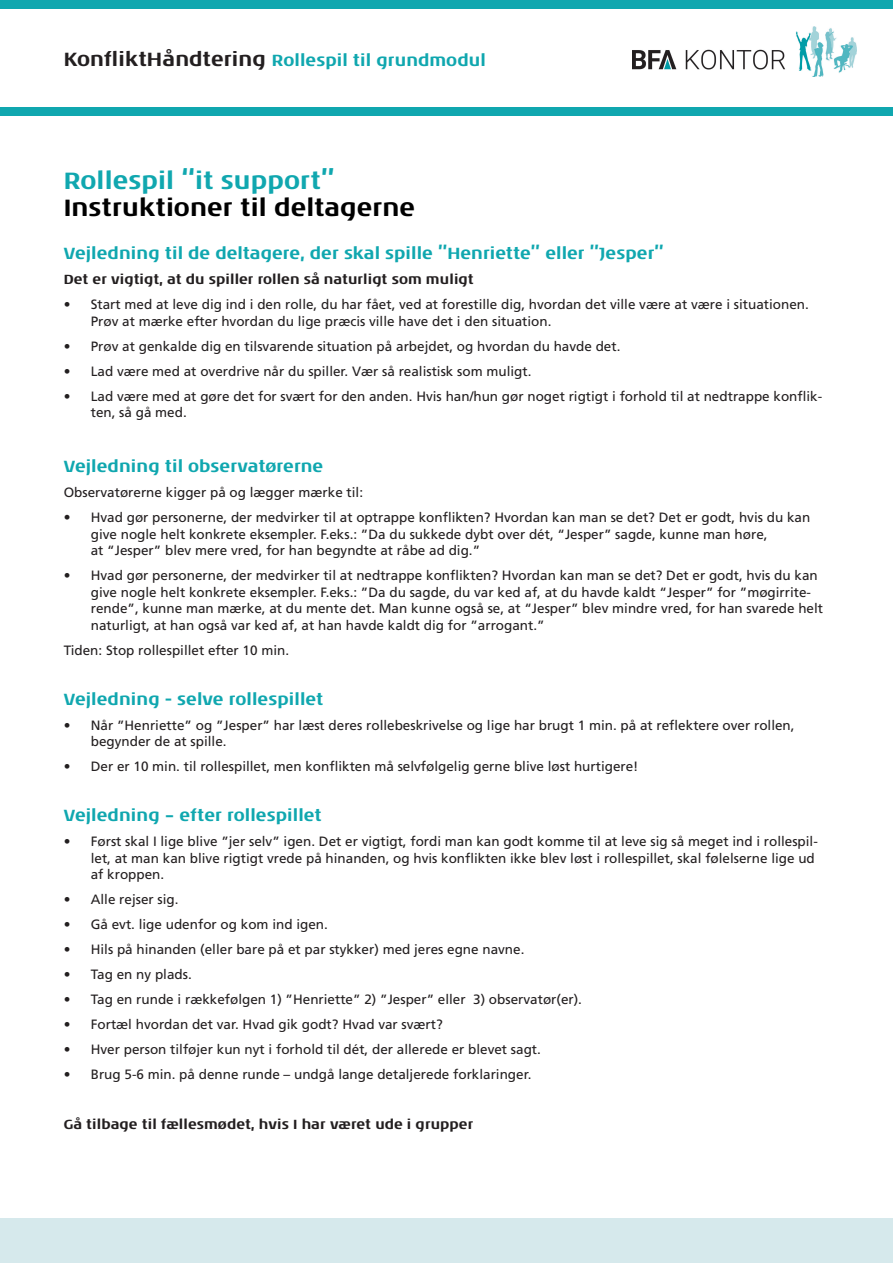
<style>
.page{position:relative;width:893px;height:1263px;background:#fff}
.page>*{position:absolute;margin:0;border:0;box-sizing:border-box;transform-origin:0 0}
.t1{font:700 24px "Noa LT Std";color:#000}
.t2{font:700 24px "Noa LT Std";color:#10a7af}
.t3{font:700 16.5px "Noa LT Std";color:#10a7af}
.t4{font:13.5px/16.5px "Frutiger";color:#231f20}
.t5{font:700 13.5px "Noa LT Std";color:#231f20}
.s1{font-size:19.5px;color:#231f20}
.s2{font-family:"Helvetica Neue";font-weight:500}
</style>
<div class="page">
<div style="left:0;top:1219px;width:893px;height:44px;background:#d6e9ec"></div>
<div style="left:0;top:0;width:893px;height:9px;background:#10a7af"></div>
<div style="left:0;top:107px;width:893px;height:9px;background:#10a7af"></div>
<img style="left:632px;top:27px;width:224px;height:50px">
<p class="t3" style="left:64px;top:50px;width:424px"><span class="s1">KonfliktHåndtering</span> Rollespil til grundmodul</p>
<p class="t2" style="left:64px;top:166px;width:272px">Rollespil “it support”</p>
<p class="t1" style="left:64px;top:193px;width:353px">Instruktioner til deltagerne</p>
<p class="t3" style="left:64px;top:243px;width:602px">Vejledning til de deltagere, der skal spille ”Henriette” eller ”Jesper”</p>
<p class="t5" style="left:64px;top:271px;width:411px">Det er vigtigt, at du spiller rollen så naturligt som muligt</p>
<p class="t4" style="left:91px;top:296px;width:720px;text-indent:-27px">• Start med at leve dig ind i den rolle, du har fået, ved at forestille dig, hvordan det ville være at være i situationen.<br>Prøv at mærke efter hvordan du lige præcis ville have det i den situation.</p>
<p class="t4" style="left:64px;top:338px;width:558px">• Prøv at genkalde dig en tilsvarende situation på arbejdet, og hvordan du havde det.</p>
<p class="t4" style="left:64px;top:363px;width:469px">• Lad være med at overdrive når du spiller. Vær så realistisk som muligt.</p>
<p class="t4" style="left:91px;top:388px;width:733px;text-indent:-27px">• Lad være med at gøre det for svært for den anden. Hvis han/hun gør noget rigtigt i forhold til at nedtrappe konflik&shy;ten, så gå med.</p>
<p class="t3" style="left:64px;top:456px;width:261px">Vejledning til observatørerne</p>
<p class="t4" style="left:64px;top:484px;width:301px">Observatørerne kigger på og lægger mærke til:</p>
<p class="t4" style="left:91px;top:509px;width:721px;text-indent:-27px"><span class="s2">•</span> Hvad gør personerne, der medvirker til at optrappe konflikten? Hvordan kan man se det? Det er godt, hvis du kan give nogle helt konkrete eksempler. F.eks.: ”Da du sukkede dybt over dét, “Jesper” sagde, kunne man høre,<br>at “Jesper” blev mere vred, for han begyndte at råbe ad dig.”</p>
<p class="t4" style="left:91px;top:567px;width:734px;text-indent:-27px">• Hvad gør personerne, der medvirker til at nedtrappe konflikten? Hvordan kan man se det? Det er godt, hvis du kan give nogle helt konkrete eksempler. F.eks.: ”Da du sagde, du var ked af, at du havde kaldt “Jesper” for ”møgirrite&shy;rende”, kunne man mærke, at du mente det. Man kunne også se, at “Jesper” blev mindre vred, for han svarede helt naturligt, at han også var ked af, at han havde kaldt dig for ”arrogant.”</p>
<p class="t4" style="left:64px;top:642px;width:227px">Tiden: Stop rollespillet efter 10 min.</p>
<p class="t3" style="left:64px;top:689px;width:261px">Vejledning - selve rollespillet</p>
<p class="t4" style="left:91px;top:717px;width:705px;text-indent:-27px">• Når ”Henriette” og ”Jesper” har læst deres rollebeskrivelse og lige har brugt 1 min. på at reflektere over rollen, begynder de at spille.</p>
<p class="t4" style="left:64px;top:758px;width:576px">• Der er 10 min. til rollespillet, men konflikten må selvfølgelig gerne blive løst hurtigere!</p>
<p class="t3" style="left:64px;top:805px;width:259px">Vejledning – efter rollespillet</p>
<p class="t4" style="left:91px;top:833px;width:729px;text-indent:-27px">• Først skal I lige blive ”jer selv” igen. Det er vigtigt, fordi man kan godt komme til at leve sig så meget ind i rollespil&shy;let, at man kan blive rigtigt vrede på hinanden, og hvis konflikten ikke blev løst i rollespillet, skal følelserne lige ud af kroppen.</p>
<p class="t4" style="left:64px;top:891px;width:116px">• Alle rejser sig.</p>
<p class="t4" style="left:64px;top:916px;width:266px">• Gå evt. lige udenfor og kom ind igen.</p>
<p class="t4" style="left:64px;top:941px;width:462px">• Hils på hinanden (eller bare på et par stykker) med jeres egne navne.</p>
<p class="t4" style="left:64px;top:966px;width:130px">• Tag en ny plads.</p>
<p class="t4" style="left:64px;top:991px;width:520px">• Tag en runde i rækkefølgen 1) ”Henriette” 2) ”Jesper” eller 3) observatør(er).</p>
<p class="t4" style="left:64px;top:1016px;width:381px">• Fortæl hvordan det var. Hvad gik godt? Hvad var svært?</p>
<p class="t4" style="left:64px;top:1041px;width:479px">• Hver person tilføjer kun nyt i forhold til dét, der allerede er blevet sagt.</p>
<p class="t4" style="left:64px;top:1066px;width:469px">• Brug 5-6 min. på denne runde – undgå lange detaljerede forklaringer.</p>
<p class="t5" style="left:64px;top:1116px;width:411px">Gå tilbage til fællesmødet, hvis I har været ude i grupper</p>
</div>
